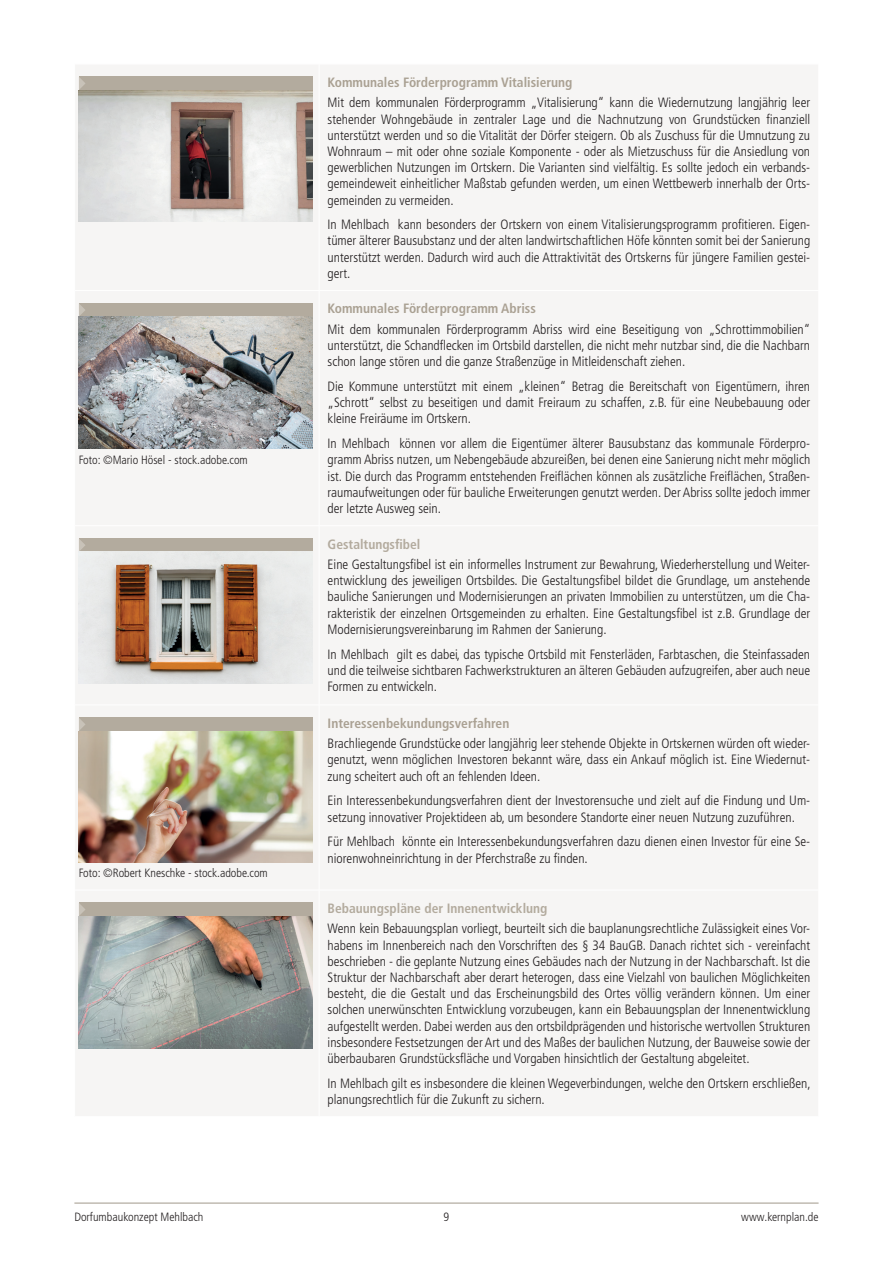
<style>
.page{position:relative;width:893px;height:1263px;background:#fff}
.page>*{position:absolute;margin:0;border:0;box-sizing:border-box;transform-origin:0 0}
.t1{font:300 condensed 13.5px/16.2px "Frutiger LT Pro";color:#231f20;text-align:justify}
.t2{font:700 condensed 13.5px "Frutiger LT Pro";color:#aaa193}
.t3{font:700 condensed 13.5px "Frutiger LT Pro";color:#b3ab9e}
.t4{font:300 condensed 12px "Frutiger LT Pro";color:#231f20}
</style>
<div class="page">
<hr style="left:74px;top:1203px;width:745px;height:1px;background:#a1988a">
<div style="left:76px;top:65px;width:742px;height:1051px;background:#f6f5f4"></div>
<hr style="left:74px;top:890px;width:245px;height:1px;background:#fff">
<hr style="left:319px;top:890px;width:500px;height:1px;background:#fff">
<hr style="left:319px;top:64px;width:1px;height:226px;background:#fff">
<hr style="left:74px;top:290px;width:245px;height:1px;background:#fff">
<hr style="left:319px;top:290px;width:500px;height:1px;background:#fff">
<hr style="left:319px;top:291px;width:1px;height:234px;background:#fff">
<hr style="left:74px;top:525px;width:245px;height:1px;background:#fff">
<hr style="left:319px;top:525px;width:500px;height:1px;background:#fff">
<hr style="left:319px;top:526px;width:1px;height:179px;background:#fff">
<hr style="left:74px;top:705px;width:245px;height:1px;background:#fff">
<hr style="left:319px;top:705px;width:500px;height:1px;background:#fff">
<hr style="left:319px;top:705px;width:1px;height:185px;background:#fff">
<hr style="left:319px;top:890px;width:1px;height:226px;background:#fff">
<div style="left:79px;top:77px;width:234px;height:13px;background:#b3ab9e"></div>
<svg style="left:79px;top:77px;width:6px;height:13px"></svg>
<img style="left:79px;top:90px;width:234px;height:132px">
<div style="left:79px;top:303px;width:234px;height:14px;background:#b3ab9e"></div>
<svg style="left:79px;top:304px;width:7px;height:13px"></svg>
<img style="left:79px;top:317px;width:234px;height:131px">
<div style="left:79px;top:538px;width:234px;height:14px;background:#b3ab9e"></div>
<svg style="left:79px;top:539px;width:7px;height:13px"></svg>
<img style="left:79px;top:552px;width:234px;height:132px">
<div style="left:79px;top:718px;width:234px;height:13px;background:#b3ab9e"></div>
<svg style="left:79px;top:718px;width:6px;height:12px"></svg>
<img style="left:79px;top:731px;width:234px;height:132px">
<div style="left:79px;top:903px;width:234px;height:13px;background:#b3ab9e"></div>
<svg style="left:79px;top:903px;width:6px;height:13px"></svg>
<img style="left:79px;top:916px;width:234px;height:132px">
<p class="t4" style="left:79px;top:452px;width:170px">Foto: ©Mario Hösel - stock.adobe.com</p>
<p class="t4" style="left:79px;top:866px;width:190px">Foto: ©Robert Kneschke - stock.adobe.com</p>
<p class="t2" style="left:328px;top:74px;width:246px">Kommunales Förderprogramm Vitalisierung</p>
<p class="t1" style="left:328px;top:95px;width:484px">Mit dem kommunalen Förderprogramm „Vitalisierung“ kann die Wiedernutzung langjährig leer stehender Wohngebäude in zentraler Lage und die Nachnutzung von Grundstücken finanziell unterstützt werden und so die Vitalität der Dörfer steigern. Ob als Zuschuss für die Umnutzung zu Wohnraum – mit oder ohne soziale Komponente - oder als Mietzuschuss für die Ansiedlung von gewerblichen Nutzungen im Ortskern. Die Varianten sind vielfältig. Es sollte jedoch ein verbands&shy;gemeindeweit einheitlicher Maßstab gefunden werden, um einen Wettbewerb innerhalb der Orts&shy;gemeinden zu vermeiden.</p>
<p class="t1" style="left:328px;top:217px;width:484px">In Mehlbach kann besonders der Ortskern von einem Vitalisierungsprogramm profitieren. Eigen&shy;tümer älterer Bausubstanz und der alten landwirtschaftlichen Höfe könnten somit bei der Sanierung unterstützt werden. Dadurch wird auch die Attraktivität des Ortskerns für jüngere Familien gestei&shy;gert.</p>
<p class="t2" style="left:328px;top:301px;width:210px">Kommunales Förderprogramm Abriss</p>
<p class="t1" style="left:328px;top:321px;width:484px">Mit dem kommunalen Förderprogramm Abriss wird eine Beseitigung von „Schrottimmobilien“ unterstützt, die Schandflecken im Ortsbild darstellen, die nicht mehr nutzbar sind, die die Nachbarn schon lange stören und die ganze Straßenzüge in Mitleidenschaft ziehen.</p>
<p class="t1" style="left:328px;top:378px;width:484px">Die Kommune unterstützt mit einem „kleinen“ Betrag die Bereitschaft von Eigentümern, ihren „Schrott“ selbst zu beseitigen und damit Freiraum zu schaffen, z.B. für eine Neubebauung oder kleine Freiräume im Ortskern.</p>
<p class="t1" style="left:328px;top:435px;width:484px">In Mehlbach können vor allem die Eigentümer älterer Bausubstanz das kommunale Förderpro&shy;gramm Abriss nutzen, um Nebengebäude abzureißen, bei denen eine Sanierung nicht mehr möglich ist. Die durch das Programm entstehenden Freiflächen können als zusätzliche Freiflächen, Straßen&shy;raumaufweitungen oder für bauliche Erweiterungen genutzt werden. Der Abriss sollte jedoch immer der letzte Ausweg sein.</p>
<p class="t3" style="left:328px;top:536px;width:94px">Gestaltungsfibel</p>
<p class="t1" style="left:328px;top:556px;width:484px">Eine Gestaltungsfibel ist ein informelles Instrument zur Bewahrung, Wiederherstellung und Weiter&shy;entwicklung des jeweiligen Ortsbildes. Die Gestaltungsfibel bildet die Grundlage, um anstehende bauliche Sanierungen und Modernisierungen an privaten Immobilien zu unterstützen, um die Cha&shy;rakteristik der einzelnen Ortsgemeinden zu erhalten. Eine Gestaltungsfibel ist z.B. Grundlage der Modernisierungsvereinbarung im Rahmen der Sanierung.</p>
<p class="t1" style="left:328px;top:646px;width:484px">In Mehlbach gilt es dabei, das typische Ortsbild mit Fensterläden, Farbtaschen, die Steinfassaden und die teilweise sichtbaren Fachwerkstrukturen an älteren Gebäuden aufzugreifen, aber auch neue Formen zu entwickeln.</p>
<p class="t2" style="left:328px;top:715px;width:183px">Interessenbekundungsverfahren</p>
<p class="t1" style="left:328px;top:736px;width:484px">Brachliegende Grundstücke oder langjährig leer stehende Objekte in Ortskernen würden oft wieder&shy;genutzt, wenn möglichen Investoren bekannt wäre, dass ein Ankauf möglich ist. Eine Wiedernut&shy;zung scheitert auch oft an fehlenden Ideen.</p>
<p class="t1" style="left:328px;top:793px;width:484px">Ein Interessenbekundungsverfahren dient der Investorensuche und zielt auf die Findung und Um&shy;setzung innovativer Projektideen ab, um besondere Standorte einer neuen Nutzung zuzuführen.</p>
<p class="t1" style="left:328px;top:834px;width:484px">Für Mehlbach könnte ein Interessenbekundungsverfahren dazu dienen einen Investor für eine Se&shy;niorenwohneinrichtung in der Pferchstraße zu finden.</p>
<p class="t3" style="left:328px;top:900px;width:221px">Bebauungspläne der Innenentwicklung</p>
<p class="t1" style="left:328px;top:921px;width:484px">Wenn kein Bebauungsplan vorliegt, beurteilt sich die bauplanungsrechtliche Zulässigkeit eines Vor&shy;habens im Innenbereich nach den Vorschriften des § 34 BauGB. Danach richtet sich - vereinfacht beschrieben - die geplante Nutzung eines Gebäudes nach der Nutzung in der Nachbarschaft. Ist die Struktur der Nachbarschaft aber derart heterogen, dass eine Vielzahl von baulichen Möglichkeiten besteht, die die Gestalt und das Erscheinungsbild des Ortes völlig verändern können. Um einer solchen unerwünschten Entwicklung vorzubeugen, kann ein Bebauungsplan der Innenentwicklung aufgestellt werden. Dabei werden aus den ortsbildprägenden und historische wertvollen Strukturen insbesondere Festsetzungen der Art und des Maßes der baulichen Nutzung, der Bauweise sowie der überbaubaren Grundstücksfläche und Vorgaben hinsichtlich der Gestaltung abgeleitet.</p>
<p class="t1" style="left:328px;top:1075px;width:485px">In Mehlbach gilt es insbesondere die kleinen Wegeverbindungen, welche den Ortskern erschließen, planungsrechtlich für die Zukunft zu sichern.</p>
<p class="t4" style="left:74px;top:1210px;width:131px">Dorfumbaukonzept Mehlbach</p>
<p class="t4" style="left:444px;top:1210px;width:7px">9</p>
<p class="t4" style="left:741px;top:1210px;width:79px">www.kernplan.de</p>
</div>
